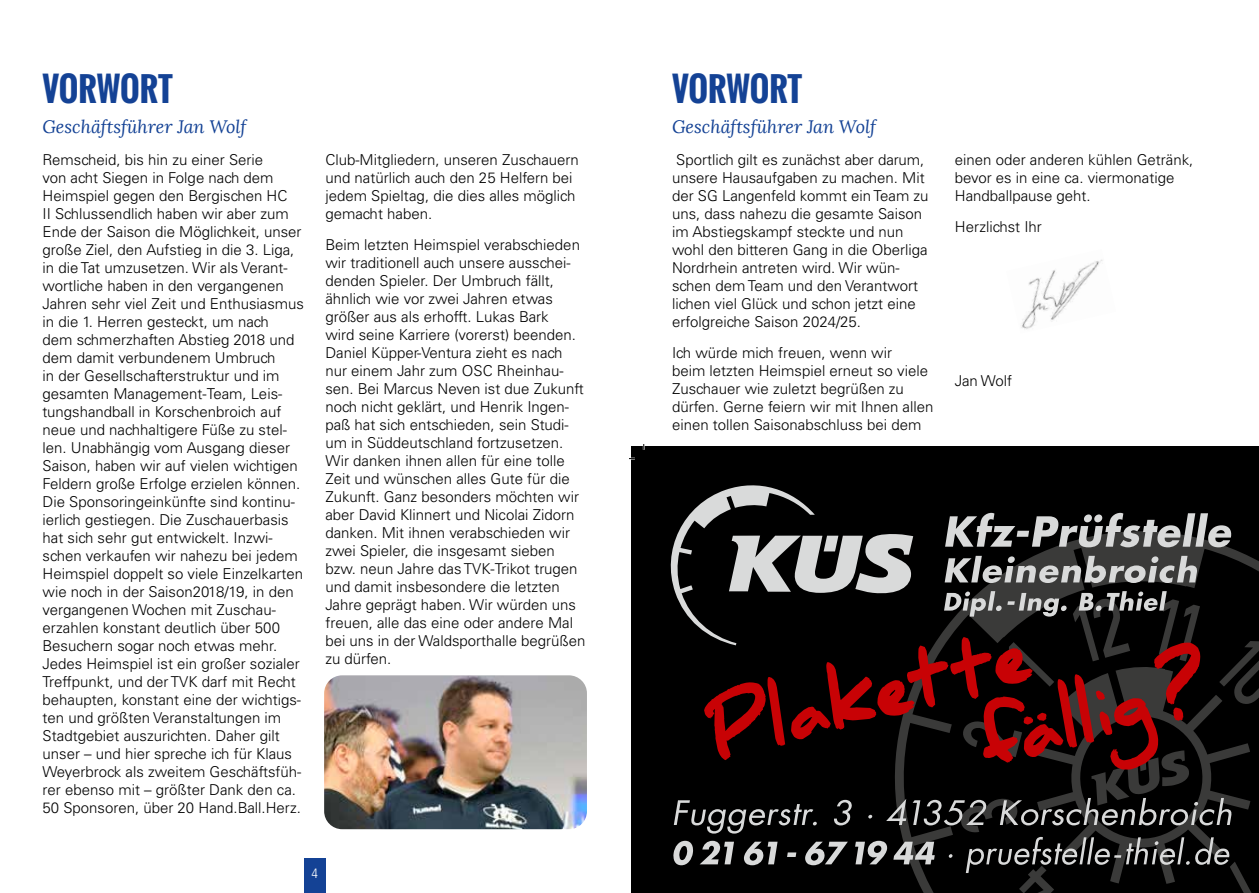
<style>
.page{position:relative;width:1259px;height:893px;background:#fff}
.page>*{position:absolute;margin:0;border:0;box-sizing:border-box;transform-origin:0 0}
.t1{font:700 33px "Oswald";color:#144295}
.t2{font:italic 18px "Lora";color:#144295}
.t3{font:300 15px/18px "Univers";color:#000}
.t4{font:300 condensed 13.5px "Frutiger";color:#fff}
</style>
<div class="page">
<div style="left:304px;top:859px;width:21px;height:34px;background:#144295"></div>
<div style="left:631px;top:446px;width:628px;height:447px;background:#000"></div>
<svg style="left:670px;top:485px;width:589px;height:408px"></svg>
<img style="left:1021px;top:259px;width:82px;height:70px">
<img style="left:324px;top:675px;width:263px;height:154px">
<h1 class="t1" style="left:42px;top:64px;width:132px">VORWORT</h1>
<p class="t2" style="left:42px;top:116px;width:205px">Geschäftsführer Jan Wolf</p>
<p class="t3" style="left:43px;top:151px;width:263px">Remscheid, bis hin zu einer Serie<br>von acht Siegen in Folge nach dem Heimspiel gegen den Bergischen HC<br>II Schlussendlich haben wir aber zum Ende der Saison die Möglichkeit, unser große Ziel, den Aufstieg in die 3. Liga, in die Tat umzusetzen. Wir als Verant&shy;wortliche haben in den vergangenen Jahren sehr viel Zeit und Enthusiasmus in die 1. Herren gesteckt, um nach<br>dem schmerzhaften Abstieg 2018 und dem damit verbundenem Umbruch<br>in der Gesellschafterstruktur und im gesamten Management-Team, Leis&shy;tungshandball in Korschenbroich auf neue und nachhaltigere Füße zu stel&shy;len. Unabhängig vom Ausgang dieser Saison, haben wir auf vielen wichtigen Feldern große Erfolge erzielen können.<br>Die Sponsoringeinkünfte sind kontinu&shy;ierlich gestiegen. Die Zuschauerbasis hat sich sehr gut entwickelt. Inzwi&shy;schen verkaufen wir nahezu bei jedem Heimspiel doppelt so viele Einzelkarten wie noch in der Saison2018/19, in den vergangenen Wochen mit Zuschau&shy;erzahlen konstant deutlich über 500<br>Besuchern sogar noch etwas mehr.<br>Jedes Heimspiel ist ein großer sozialer Treffpunkt, und der TVK darf mit Recht behaupten, konstant eine der wichtigs&shy;ten und größten Veranstaltungen im Stadtgebiet auszurichten. Daher gilt unser – und hier spreche ich für Klaus Weyerbrock als zweitem Geschäftsfüh&shy;rer ebenso mit – größter Dank den ca.<br>50 Sponsoren, über 20 Hand. Ball. Herz.</p>
<p class="t3" style="left:325px;top:151px;width:255px">Club-Mitgliedern, unseren Zuschauern und natürlich auch den 25 Helfern bei jedem Spieltag, die dies alles möglich gemacht haben.</p>
<p class="t3" style="left:325px;top:236px;width:262px">Beim letzten Heimspiel verabschieden wir traditionell auch unsere ausschei&shy;denden Spieler. Der Umbruch fällt, ähnlich wie vor zwei Jahren etwas größer aus als erhofft. Lukas Bark<br>wird seine Karriere (vorerst) beenden.<br>Daniel Küpper-Ventura zieht es nach nur einem Jahr zum OSC Rheinhau&shy;sen. Bei Marcus Neven ist due Zukunft noch nicht geklärt, und Henrik Ingen&shy;paß hat sich entschieden, sein Studi&shy;um in Süddeutschland fortzusetzen.<br>Wir danken ihnen allen für eine tolle Zeit und wünschen alles Gute für die Zukunft. Ganz besonders möchten wir aber David Klinnert und Nicolai Zidorn danken. Mit ihnen verabschieden wir zwei Spieler, die insgesamt sieben bzw. neun Jahre das TVK-Trikot trugen und damit insbesondere die letzten Jahre geprägt haben. Wir würden uns freuen, alle das eine oder andere Mal bei uns in der Waldsporthalle begrüßen zu dürfen.</p>
<p class="t4" style="left:311px;top:865px;width:8px">4</p>
<h1 class="t1" style="left:672px;top:64px;width:132px">VORWORT</h1>
<p class="t2" style="left:672px;top:116px;width:205px">Geschäftsführer Jan Wolf</p>
<p class="t3" style="left:672px;top:151px;width:258px">Sportlich gilt es zunächst aber darum, unsere Hausaufgaben zu machen. Mit der SG Langenfeld kommt ein Team zu uns, dass nahezu die gesamte Saison im Abstiegskampf steckte und nun wohl den bitteren Gang in die Oberliga Nordrhein antreten wird. Wir wün&shy;schen dem Team und den Verantwort lichen viel Glück und schon jetzt eine erfolgreiche Saison 2024/25.</p>
<p class="t3" style="left:672px;top:344px;width:263px">Ich würde mich freuen, wenn wir<br>beim letzten Heimspiel erneut so viele Zuschauer wie zuletzt begrüßen zu dürfen. Gerne feiern wir mit Ihnen allen einen tollen Saisonabschluss bei dem</p>
<p class="t3" style="left:955px;top:151px;width:240px">einen oder anderen kühlen Getränk, bevor es in eine ca. viermonatige<br>Handballpause geht.</p>
<p class="t3" style="left:955px;top:218px;width:89px">Herzlichst Ihr</p>
<p class="t3" style="left:955px;top:372px;width:59px">Jan Wolf</p>
</div>
